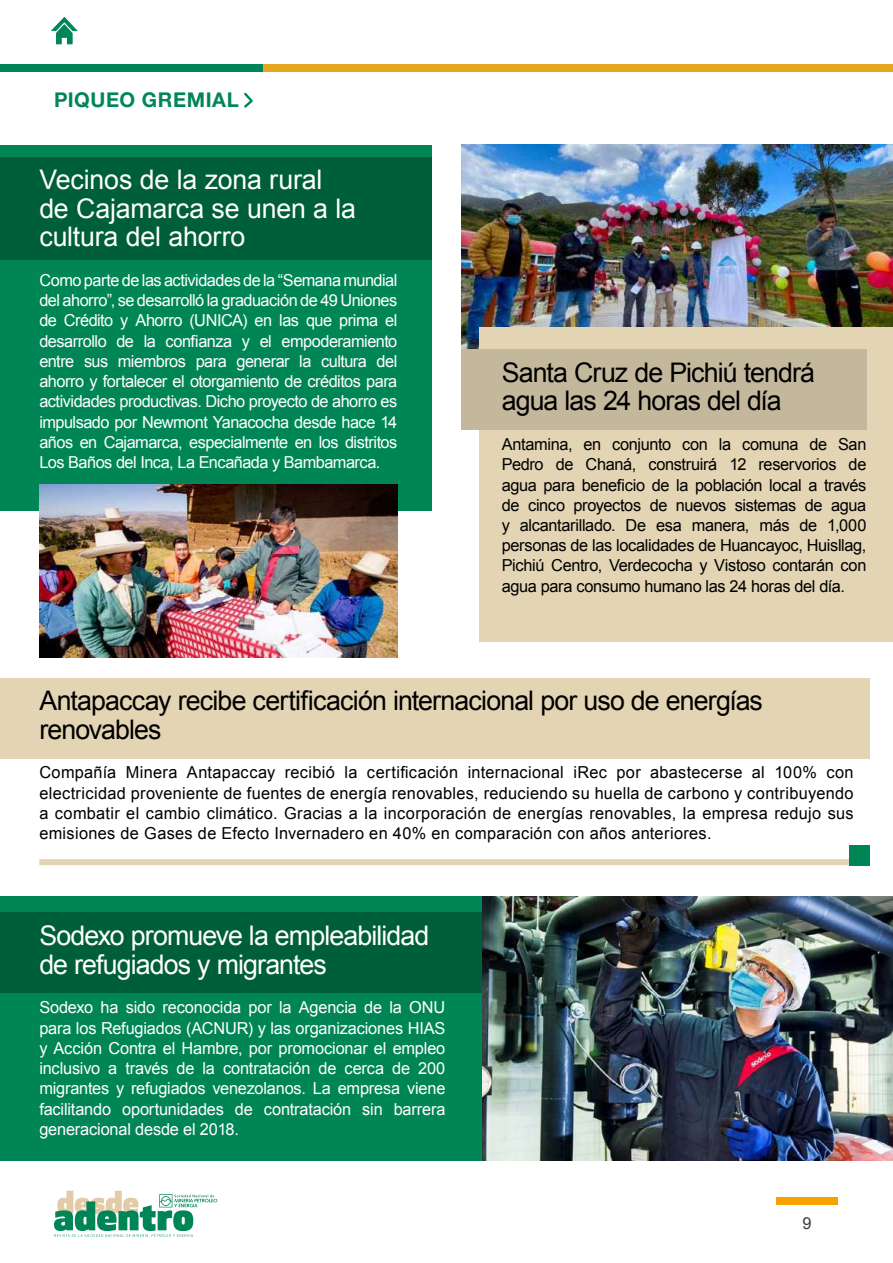
<style>
.page{position:relative;width:893px;height:1263px;background:#fff}
.page>*{position:absolute;margin:0;border:0;box-sizing:border-box;transform-origin:0 0}
.t1{font:27px/28.5px "Arial";letter-spacing:-.035em;color:#000}
.t2{font:27px/28.5px "Arial";letter-spacing:-.025em;color:#fff}
.t3{font:700 20.4px "Helvetica Neue LT Std";letter-spacing:.03em;color:#008656}
.t4{font:16.5px/20.2px "Arial";letter-spacing:-.02em;color:#fff;text-align:justify}
.t5{font:16.5px/20.2px "Arial";letter-spacing:-.005em;color:#000;text-align:justify}
.t6{font:16.5px "Arial";color:#3c3c3b}
</style>
<div class="page">
<div style="left:776px;top:1197px;width:62px;height:8px;background:#f6a300"></div>
<svg style="left:54px;top:1191px;width:163px;height:46px"></svg>
<svg style="left:51px;top:17px;width:27px;height:28px"></svg>
<div style="left:0;top:145px;width:432px;height:365px;background:#008656"></div>
<div style="left:0;top:897px;width:893px;height:264px;background:#008656"></div>
<img style="left:461px;top:145px;width:432px;height:204px">
<img style="left:39px;top:485px;width:358px;height:172px">
<div style="left:0;top:157px;width:432px;height:102px;background:#005f3b"></div>
<div style="left:0;top:912px;width:493px;height:80px;background:#005f3b"></div>
<div style="left:0;top:678px;width:870px;height:80px;background:#e3d4b4"></div>
<div style="left:479px;top:327px;width:414px;height:315px;background:#e3d4b4"></div>
<div style="left:461px;top:349px;width:405px;height:80px;background:#c3b89c"></div>
<div style="left:39px;top:859px;width:814px;height:6px;background:#e3d4b4"></div>
<div style="left:849px;top:845px;width:21px;height:20px;background:#008656"></div>
<div style="left:0;top:64px;width:267px;height:7px;background:#008656"></div>
<div style="left:264px;top:64px;width:629px;height:7px;background:#e5a81f"></div>
<svg style="left:244px;top:92px;width:9px;height:16px"></svg>
<img style="left:483px;top:897px;width:410px;height:264px">
<p class="t3" style="left:54px;top:87px;width:186px">PIQUEO GREMIAL</p>
<h1 class="t2" style="left:39px;top:166px;width:318px">Vecinos de la zona rural de Cajamarca se unen a la cultura del ahorro</h1>
<p class="t4" style="left:39px;top:270px;width:360px">Como parte de las actividades de la “Semana mundial del ahorro”, se desarrolló la graduación de 49 Uniones de Crédito y Ahorro (UNICA) en las que prima el desarrollo de la confianza y el empoderamiento entre sus miembros para generar la cultura del ahorro y fortalecer el otorgamiento de créditos para actividades productivas. Dicho proyecto de ahorro es impulsado por Newmont Yanacocha desde hace 14 años en Cajamarca, especialmente en los distritos Los Baños del Inca, La Encañada y Bambamarca.</p>
<h1 class="t1" style="left:502px;top:358px;width:315px">Santa Cruz de Pichiú tendrá agua las 24 horas del día</h1>
<p class="t5" style="left:502px;top:434px;width:366px">Antamina, en conjunto con la comuna de San Pedro de Chaná, construirá 12 reservorios de agua para beneficio de la población local a través de cinco proyectos de nuevos sistemas de agua y alcantarillado. De esa manera, más de 1,000 personas de las localidades de Huancayoc, Huisllag, Pichiú Centro, Verdecocha y Vistoso contarán con agua para consumo humano las 24 horas del día.</p>
<h1 class="t1" style="left:39px;top:686px;width:725px">Antapaccay recibe certificación internacional por uso de energías renovables</h1>
<p class="t5" style="left:39px;top:762px;width:816px">Compañía Minera Antapaccay recibió la certificación internacional iRec por abastecerse al 100% con electricidad proveniente de fuentes de energía renovables, reduciendo su huella de carbono y contribuyendo a combatir el cambio climático. Gracias a la incorporación de energías renovables, la empresa redujo sus emisiones de Gases de Efecto Invernadero en 40% en comparación con años anteriores.</p>
<h1 class="t2" style="left:39px;top:922px;width:391px">Sodexo promueve la empleabilidad de refugiados y migrantes</h1>
<p class="t4" style="left:39px;top:998px;width:408px">Sodexo ha sido reconocida por la Agencia de la ONU para los Refugiados (ACNUR) y las organizaciones HIAS y Acción Contra el Hambre, por promocionar el empleo inclusivo a través de la contratación de cerca de 200 migrantes y refugiados venezolanos. La empresa viene facilitando oportunidades de contratación sin barrera generacional desde el 2018.</p>
<p class="t6" style="left:802px;top:1213px;width:11px">9</p>
</div>
